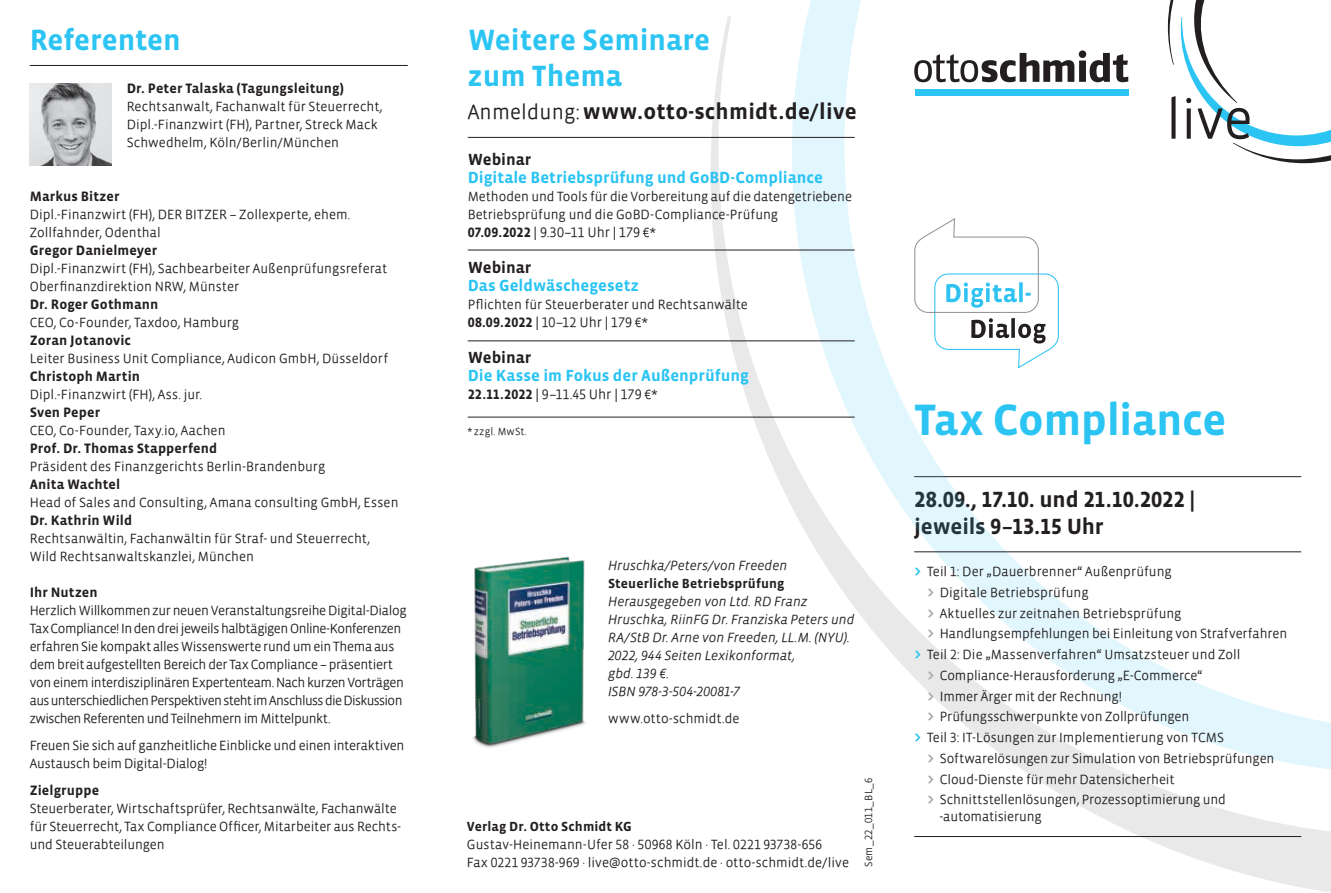
<style>
.page{position:relative;width:1331px;height:893px;background:#fff}
.page>*{position:absolute;margin:0;border:0;box-sizing:border-box;transform-origin:0 0}
.t1{font:300 55.8px "Vista Sans OT";color:#231f20}
.t2{font:700 45px "Vista Sans OT";letter-spacing:-.01em;color:#2bc4f3}
.t3{font:700 30px/36px "Vista Sans OT";color:#2bc4f3}
.t4{font:700 22.5px/27px "Vista Sans OT";letter-spacing:.01em;color:#231f20}
.t5{font:700 16.5px "Vista Sans OT";color:#2bc4f3}
.t6{font:700 16.5px "Vista Sans OT";color:#231f20}
.t7{font:700 13.95px "Vista Sans OT";letter-spacing:.01em;color:#231f20}
.t8{font:300 13.95px "Vista Sans OT";letter-spacing:.01em;color:#231f20}
.t9{font:300 13.5px/18px "Vista Sans OT";letter-spacing:-.005em;color:#231f20}
.t10{font:300 13.5px/18px "Vista Sans OT";letter-spacing:-.03em;color:#231f20}
.t11{font:italic 300 13.5px/18px "Vista Sans OT";letter-spacing:.005em;color:#231f20}
.t12{font:700 13.5px "Vista Sans OT";letter-spacing:.01em;color:#231f20}
.t13{font:300 10.5px "Vista Sans OT";letter-spacing:.025em;color:#231f20}
.s1{font-weight:300;font-size:21px}
.s2{font-weight:700}
.s3{font-size:13.5px}
.s4{font-weight:700;font-size:16.5px;color:#2bc4f3}
.s5{font-weight:700;font-size:16.5px;color:#a8a9ad}
</style>
<div class="page">
<hr style="left:30px;top:65px;width:378px;height:1px;background:#231f20">
<svg style="left:699px;top:16px;width:632px;height:877px"></svg>
<svg style="left:748px;top:0;width:583px;height:803px"></svg>
<svg style="left:949px;top:0;width:382px;height:572px"></svg>
<hr style="left:914px;top:836px;width:387px;height:1px;background:#231f20">
<hr style="left:914px;top:551px;width:387px;height:1px;background:#231f20">
<hr style="left:468px;top:137px;width:387px;height:1px;background:#231f20">
<hr style="left:468px;top:250px;width:387px;height:1px;background:#231f20">
<hr style="left:468px;top:417px;width:387px;height:1px;background:#231f20">
<svg style="left:914px;top:50px;width:214px;height:32px"></svg>
<div style="left:915px;top:89px;width:213px;height:7px;background:#2bc4f3"></div>
<svg style="left:1168px;top:0;width:163px;height:163px"></svg>
<img style="left:30px;top:83px;width:82px;height:82px">
<hr style="left:468px;top:340px;width:387px;height:1px;background:#231f20">
<svg style="left:914px;top:219px;width:145px;height:149px"></svg>
<img style="left:472px;top:557px;width:114px;height:191px">
<h3 class="t3" style="left:30px;top:23px;width:152px">Referenten</h3>
<p class="t7" style="left:127px;top:81px;width:219px">Dr. Peter Talaska (Tagungsleitung)</p>
<p class="t9" style="left:127px;top:98px;width:257px">Rechtsanwalt, Fachanwalt für Steuerrecht,<br>Dipl.-Finanzwirt (FH), Partner, Streck Mack<br>Schwedhelm, Köln/Berlin/München</p>
<p class="t7" style="left:30px;top:189px;width:91px">Markus Bitzer</p>
<p class="t9" style="left:30px;top:206px;width:322px">Dipl.-Finanzwirt (FH), DER BITZER – Zollexperte, ehem.<br>Zollfahnder, Odenthal</p>
<p class="t7" style="left:30px;top:243px;width:129px">Gregor Danielmeyer</p>
<p class="t9" style="left:30px;top:260px;width:359px">Dipl.-Finanzwirt (FH), Sachbearbeiter Außenprüfungsreferat<br>Oberfinanzdirektion NRW, Münster</p>
<p class="t7" style="left:30px;top:297px;width:130px">Dr. Roger Gothmann</p>
<p class="t9" style="left:30px;top:314px;width:211px">CEO, Co-Founder, Taxdoo, Hamburg</p>
<p class="t7" style="left:30px;top:333px;width:103px">Zoran Jotanovic</p>
<p class="t9" style="left:30px;top:350px;width:360px">Leiter Business Unit Compliance, Audicon GmbH, Düsseldorf</p>
<p class="t7" style="left:30px;top:369px;width:112px">Christoph Martin</p>
<p class="t9" style="left:30px;top:386px;width:174px">Dipl.-Finanzwirt (FH), Ass. jur.</p>
<p class="t7" style="left:30px;top:405px;width:72px">Sven Peper</p>
<p class="t9" style="left:30px;top:422px;width:197px">CEO, Co-Founder, Taxy.io, Aachen</p>
<p class="t7" style="left:30px;top:441px;width:189px">Prof. Dr. Thomas Stapperfend</p>
<p class="t9" style="left:30px;top:458px;width:297px">Präsident des Finanzgerichts Berlin-Brandenburg</p>
<p class="t7" style="left:30px;top:477px;width:92px">Anita Wachtel</p>
<p class="t9" style="left:30px;top:494px;width:370px">Head of Sales and Consulting, Amana consulting GmbH, Essen</p>
<p class="t7" style="left:30px;top:513px;width:104px">Dr. Kathrin Wild</p>
<p class="t9" style="left:30px;top:530px;width:342px">Rechtsanwältin, Fachanwältin für Straf- und Steuerrecht,<br>Wild Rechtsanwaltskanzlei, München</p>
<p class="t7" style="left:30px;top:585px;width:70px">Ihr Nutzen</p>
<p class="t10" style="left:30px;top:602px;width:378px">Herzlich Willkommen zur neuen Veranstaltungsreihe Digital-Dialog Tax Compliance! In den drei jeweils halbtägigen Online-Konferenzen erfahren Sie kompakt alles Wissenswerte rund um ein Thema aus dem breit aufgestellten Bereich der Tax Compliance – präsentiert von einem interdisziplinären Expertenteam. Nach kurzen Vorträgen aus unterschiedlichen Perspektiven steht im Anschluss die Diskussion zwischen Referenten und Teilnehmern im Mittelpunkt.</p>
<p class="t9" style="left:30px;top:737px;width:376px">Freuen Sie sich auf ganzheitliche Einblicke und einen interaktiven<br>Austausch beim Digital-Dialog!</p>
<p class="t7" style="left:30px;top:783px;width:71px">Zielgruppe</p>
<p class="t9" style="left:30px;top:800px;width:372px">Steuerberater, Wirtschaftsprüfer, Rechtsanwälte, Fachanwälte für Steuerrecht, Tax Compliance Officer, Mitarbeiter aus Rechts&shy;und Steuerabteilungen</p>
<h3 class="t3" style="left:468px;top:22px;width:244px">Weitere Seminare zum Thema</h3>
<h3 class="t4" style="left:468px;top:98px;width:390px"><span class="s1">Anmeldung:</span> www.otto-schmidt.de/live</h3>
<p class="t6" style="left:468px;top:151px;width:65px">Webinar</p>
<p class="t5" style="left:468px;top:169px;width:357px">Digitale Betriebsprüfung und GoBD-Compliance</p>
<p class="t9" style="left:468px;top:188px;width:386px">Methoden und Tools für die Vorbereitung auf die datengetriebene<br>Betriebsprüfung und die GoBD-Compliance-Prüfung</p>
<p class="t8" style="left:468px;top:225px;width:190px"><span class="s2">07.09.2022</span> | 9.30–11 Uhr | 179 <span class="s3">€*</span></p>
<p class="t6" style="left:468px;top:259px;width:65px">Webinar</p>
<p class="t5" style="left:468px;top:277px;width:173px">Das Geldwäschegesetz</p>
<p class="t9" style="left:468px;top:296px;width:282px">Pflichten für Steuerberater und Rechtsanwälte</p>
<p class="t8" style="left:468px;top:315px;width:182px"><span class="s2">08.09.2022</span> | 10–12 Uhr | 179 <span class="s3">€*</span></p>
<p class="t6" style="left:468px;top:349px;width:65px">Webinar</p>
<p class="t5" style="left:468px;top:367px;width:283px">Die Kasse im Fokus der Außenprüfung</p>
<p class="t8" style="left:468px;top:387px;width:191px"><span class="s2">22.11.2022</span> | 9–11.45 Uhr | 179 <span class="s3">€*</span></p>
<p class="t13" style="left:468px;top:426px;width:61px">* zzgl. MwSt.</p>
<p class="t11" style="left:608px;top:557px;width:181px">Hruschka/Peters/von Freeden</p>
<p class="t12" style="left:608px;top:576px;width:178px">Steuerliche Betriebsprüfung</p>
<p class="t11" style="left:608px;top:593px;width:248px">Herausgegeben von Ltd. RD Franz<br>Hruschka, RiinFG Dr. Franziska Peters und<br>RA/StB Dr. Arne von Freeden, LL.M. (NYU).<br>2022, 944 Seiten Lexikonformat,<br>gbd. 139 €.<br>ISBN 978-3-504-20081-7</p>
<p class="t9" style="left:608px;top:710px;width:133px">www.otto-schmidt.de</p>
<p class="t12" style="left:467px;top:819px;width:166px">Verlag Dr. Otto Schmidt KG</p>
<p class="t9" style="left:467px;top:836px;width:383px">Gustav-Heinemann-Ufer 58 · 50968 Köln · Tel. 0221 93738-656<br>Fax 0221 93738-969 · live@otto-schmidt.de · otto-schmidt.de/live</p>
<p class="t13" style="left:863px;top:867px;width:91px;rotate:-90deg">Sem_22_011_BL_6</p>
<h1 class="t1" style="left:1166px;top:90px;width:88px">live</h1>
<h2 class="t2" style="left:914px;top:397px;width:314px">Tax Compliance</h2>
<h3 class="t4" style="left:914px;top:486px;width:282px">28.09., 17.10. und 21.10.2022 | jeweils 9–13.15 Uhr</h3>
<p class="t9" style="left:914px;top:563px;width:259px"><span class="s4">&gt;</span> Teil 1: Der „Dauerbrenner“ Außenprüfung</p>
<p class="t9" style="left:927px;top:584px;width:163px"><span class="s5">&gt;</span> Digitale Betriebsprüfung</p>
<p class="t9" style="left:927px;top:604px;width:256px"><span class="s5">&gt;</span> Aktuelles zur zeitnahen Betriebsprüfung</p>
<p class="t9" style="left:927px;top:625px;width:362px"><span class="s5">&gt;</span> Handlungsempfehlungen bei Einleitung von Strafverfahren</p>
<p class="t9" style="left:914px;top:646px;width:328px"><span class="s4">&gt;</span> Teil 2: Die „Massenverfahren“ Umsatzsteuer und Zoll</p>
<p class="t9" style="left:927px;top:667px;width:277px"><span class="s5">&gt;</span> Compliance-Herausforderung „E-Commerce“</p>
<p class="t9" style="left:927px;top:687px;width:197px"><span class="s5">&gt;</span> Immer Ärger mit der Rechnung!</p>
<p class="t9" style="left:927px;top:708px;width:264px"><span class="s5">&gt;</span> Prüfungsschwerpunkte von Zollprüfungen</p>
<p class="t9" style="left:914px;top:729px;width:311px"><span class="s4">&gt;</span> Teil 3: IT-Lösungen zur Implementierung von TCMS</p>
<p class="t9" style="left:927px;top:750px;width:349px"><span class="s5">&gt;</span> Softwarelösungen zur Simulation von Betriebsprüfungen</p>
<p class="t9" style="left:927px;top:770px;width:249px"><span class="s5">&gt;</span> Cloud-Dienste für mehr Datensicherheit</p>
<p class="t9" style="left:927px;top:791px;width:300px"><span class="s5">&gt;</span> Schnittstellenlösungen, Prozessoptimierung und</p>
<p class="t9" style="left:940px;top:808px;width:104px">-automatisierung</p>
</div>
